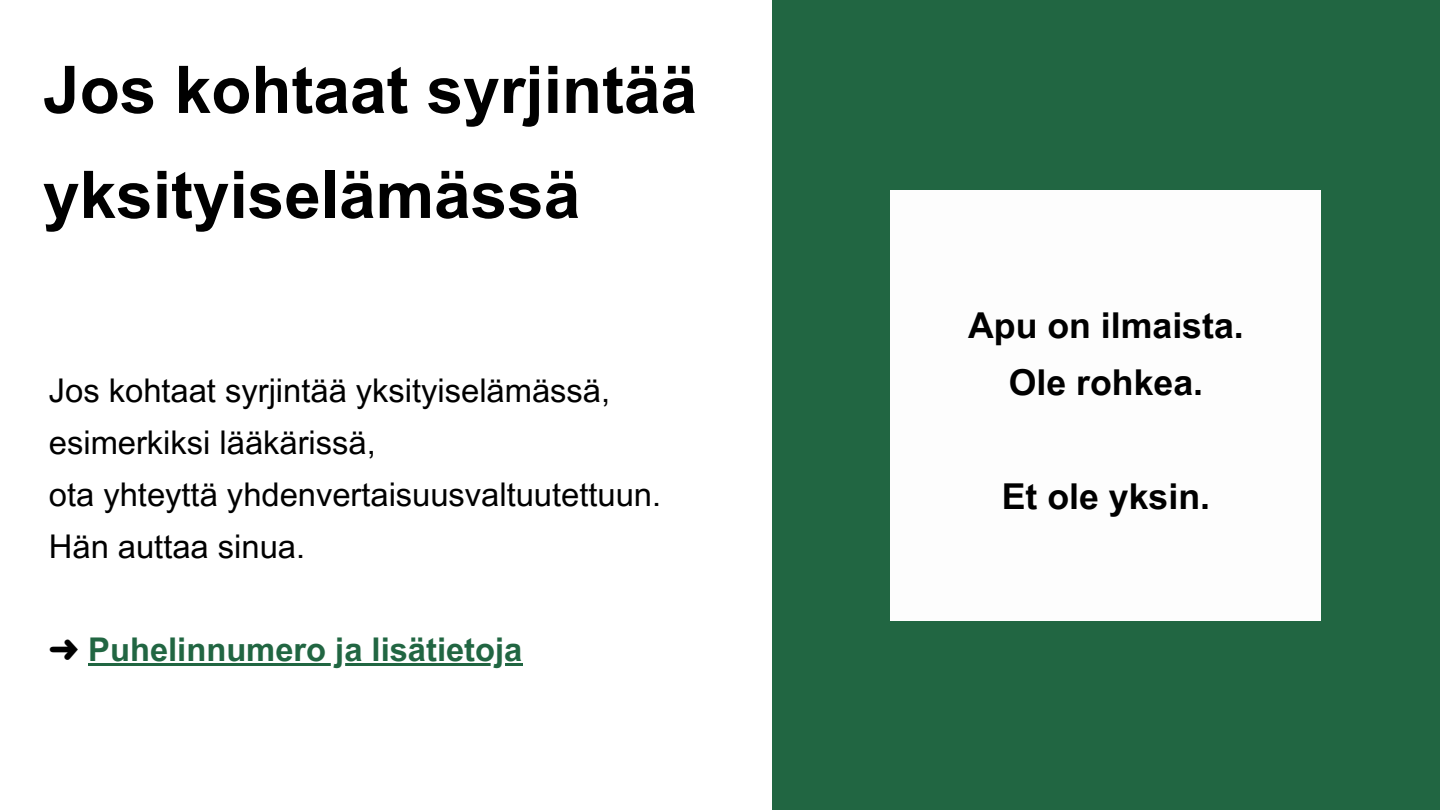
<style>
.page{position:relative;width:1440px;height:810px;background:#fff}
.page>*{position:absolute;margin:0;border:0;box-sizing:border-box;transform-origin:0 0}
.t1{font:700 65.8px/105px "Arial MT Pro";color:#000}
.t2{font:700 35.7px/57px "Arial MT Pro";color:#000;text-align:center}
.t3{font:32.7px "Arial MT Pro";color:#000}
.t4{font:700 32.7px "Arial MT Pro";color:#216642}
.s1{font-family:"Free Serif";font-weight:400;color:#000}
</style>
<div class="page">
<div style="left:772px;top:0;width:668px;height:810px;background:#216642"></div>
<div style="left:891px;top:190px;width:430px;height:430px;background:#fdfdfd"></div>
<hr style="left:88px;top:663px;width:434px;height:3px;background:#216642">
<p class="t1" style="left:43px;top:46px;width:656px">Jos kohtaat syrjintää yksityiselämässä</p>
<p class="t3" style="left:49px;top:379px;width:563px">Jos kohtaat syrjintää yksityiselämässä,</p>
<p class="t3" style="left:49px;top:430px;width:328px">esimerkiksi lääkärissä,</p>
<p class="t3" style="left:49px;top:482px;width:614px">ota yhteyttä yhdenvertaisuusvaltuutettuun.</p>
<p class="t3" style="left:49px;top:534px;width:258px">Hän auttaa sinua.</p>
<h2 class="t4" style="left:49px;top:637px;width:475px"><span class="s1">➜</span> Puhelinnumero ja lisätietoja</h2>
<h1 class="t2" style="left:968px;top:302px;width:277px">Apu on ilmaista.<br>Ole rohkea.</h1>
<p class="t2" style="left:1002px;top:473px;width:210px">Et ole yksin.</p>
</div>
